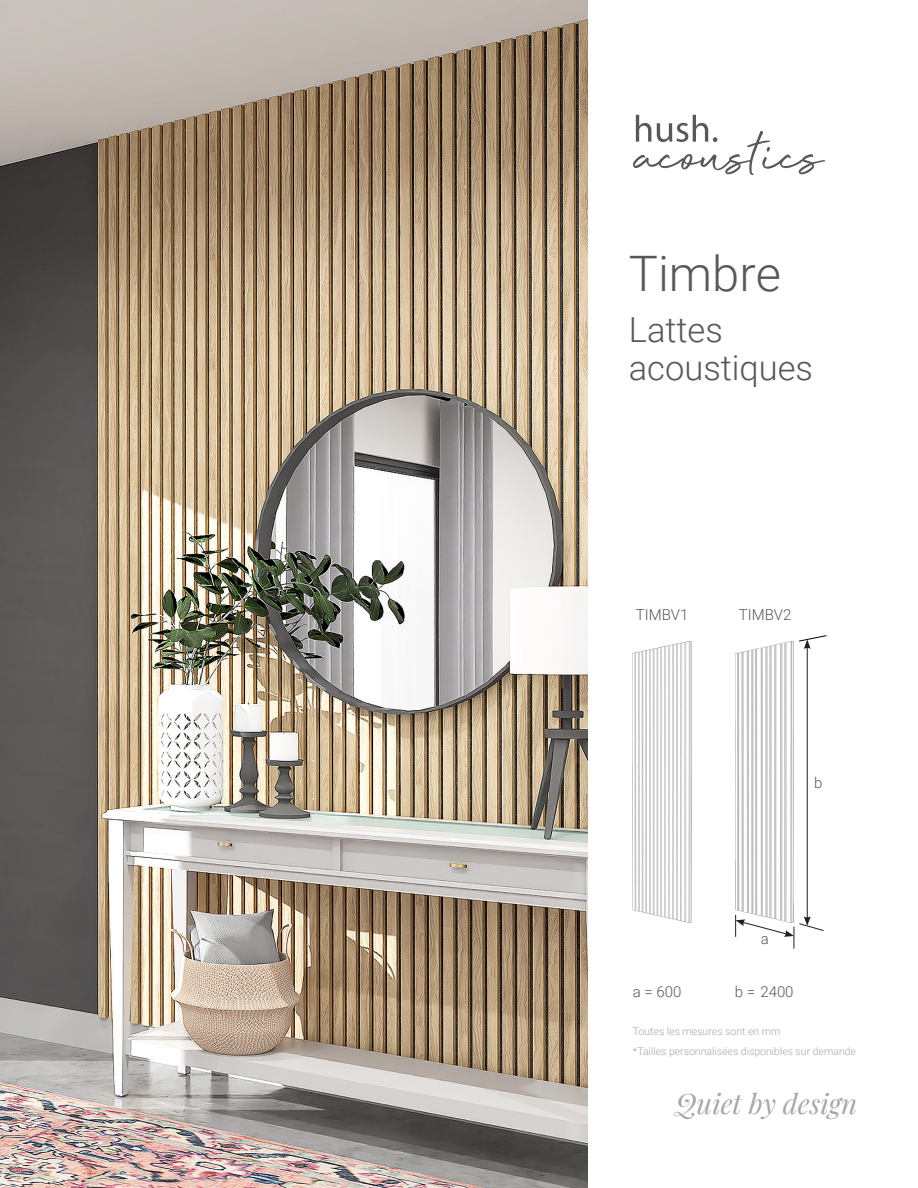
<style>
.page{position:relative;width:918px;height:1188px;background:#fff}
.page>*{position:absolute;margin:0;border:0;box-sizing:border-box;transform-origin:0 0}
.t1{font:300 48.9px "Roboto";color:#57585a}
.t2{font:300 34.5px/37.5px "Roboto";color:#57585a}
.t3{font:italic 27.75px "Playfair Display";color:#a7a7a6}
.Hush_-_Body__blk{font:300 15px "Roboto";color:#57585a}
.Body{font:300 10.5px "Roboto";color:#a7a7a6}
.Hush_-_Body__blk-2{font:300 10.5px "Roboto";color:#a7a7a6}
</style>
<div class="page">
<img style="left:0;top:0;width:587px;height:1188px">
<svg style="left:633px;top:115px;width:192px;height:60px"></svg>
<img style="left:633px;top:642px;width:58px;height:280px">
<img style="left:735px;top:642px;width:59px;height:273px">
<hr style="left:807px;top:647px;width:1px;height:272px;background:#231f20">
<svg style="left:735px;top:915px;width:89px;height:34px"></svg>
<svg style="left:799px;top:635px;width:28px;height:14px"></svg>
<p class="t1" style="left:629px;top:240px;width:154px">Timbre</p>
<p class="t2" style="left:629px;top:310px;width:186px">Lattes acoustiques</p>
<p class="Hush_-_Body__blk" style="left:636px;top:604px;width:54px">TIMBV1</p>
<p class="Hush_-_Body__blk" style="left:739px;top:604px;width:54px">TIMBV2</p>
<p class="Hush_-_Body__blk" style="left:814px;top:772px;width:10px">b</p>
<p class="Hush_-_Body__blk" style="left:761px;top:928px;width:10px">a</p>
<p class="Hush_-_Body__blk" style="left:633px;top:981px;width:50px">a = 600</p>
<p class="Hush_-_Body__blk" style="left:735px;top:981px;width:60px">b = 2400</p>
<p class="Hush_-_Body__blk-2" style="left:633px;top:1024px;width:149px">Toutes les mesures sont en mm</p>
<p class="Body" style="left:633px;top:1044px;width:225px">*Tailles personnalisées disponibles sur demande</p>
<p class="t3" style="left:675px;top:1082px;width:184px">Quiet by design</p>
</div>
